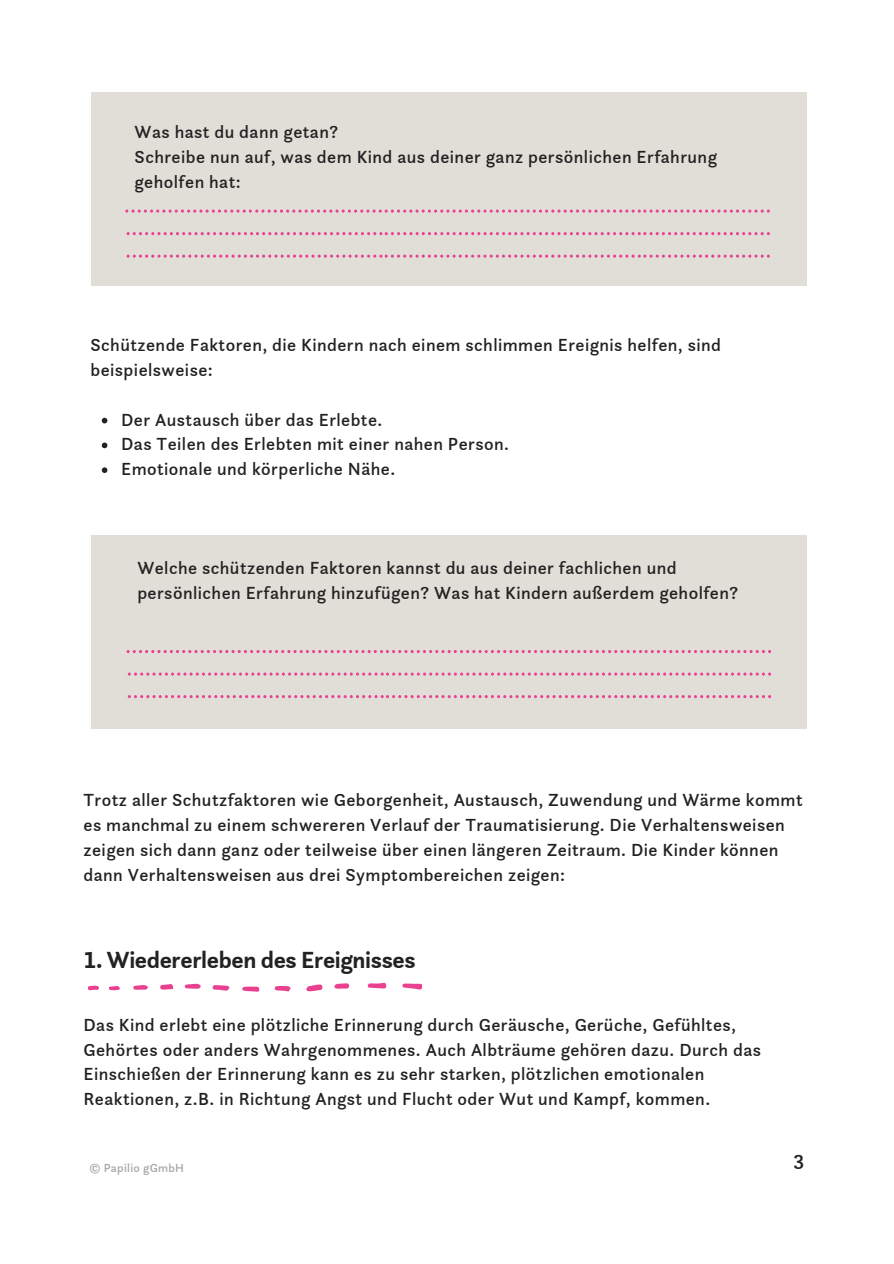
<style>
.page{position:relative;width:894px;height:1264px;background:#fff}
.page>*{position:absolute;margin:0;border:0;box-sizing:border-box;transform-origin:0 0}
.t1{font:700 24px "Questa Sans";letter-spacing:-.04em;color:#222}
.t2{font:500 21px "Questa Sans";color:#222}
.t3{font:500 18px/24.8px "Questa Sans";color:#222}
.t4{font:500 12px "Questa Sans";color:#a6a6a6}
</style>
<div class="page">
<div style="left:91px;top:92px;width:715px;height:193px;background:#e1ded8"></div>
<svg style="left:102px;top:418px;width:5px;height:5px"></svg>
<svg style="left:102px;top:442px;width:5px;height:6px"></svg>
<svg style="left:102px;top:467px;width:5px;height:6px"></svg>
<div style="left:91px;top:535px;width:715px;height:194px;background:#e1ded8"></div>
<svg style="left:402px;top:983px;width:19px;height:6px"></svg>
<svg style="left:306px;top:984px;width:16px;height:7px"></svg>
<svg style="left:367px;top:982px;width:19px;height:6px"></svg>
<svg style="left:242px;top:986px;width:17px;height:5px"></svg>
<svg style="left:212px;top:985px;width:17px;height:5px"></svg>
<svg style="left:274px;top:986px;width:16px;height:5px"></svg>
<svg style="left:334px;top:983px;width:15px;height:5px"></svg>
<svg style="left:185px;top:983px;width:16px;height:5px"></svg>
<svg style="left:160px;top:984px;width:13px;height:5px"></svg>
<svg style="left:133px;top:985px;width:15px;height:4px"></svg>
<svg style="left:88px;top:985px;width:11px;height:5px"></svg>
<svg style="left:109px;top:986px;width:11px;height:4px"></svg>
<svg style="left:125px;top:209px;width:644px;height:4px"></svg>
<svg style="left:126px;top:232px;width:643px;height:3px"></svg>
<svg style="left:126px;top:254px;width:643px;height:4px"></svg>
<svg style="left:126px;top:650px;width:645px;height:3px"></svg>
<svg style="left:128px;top:672px;width:643px;height:3px"></svg>
<svg style="left:128px;top:695px;width:643px;height:3px"></svg>
<p class="t3" style="left:134px;top:119px;width:584px">Was hast du dann getan?<br>Schreibe nun auf, was dem Kind aus deiner ganz persönlichen Erfahrung geholfen hat:</p>
<p class="t3" style="left:90px;top:333px;width:632px">Schützende Faktoren, die Kindern nach einem schlimmen Ereignis helfen, sind beispielsweise:</p>
<p class="t3" style="left:121px;top:407px;width:390px">Der Austausch über das Erlebte.<br>Das Teilen des Erlebten mit einer nahen Person.<br>Emotionale und körperliche Nähe.</p>
<p class="t3" style="left:137px;top:555px;width:602px">Welche schützenden Faktoren kannst du aus deiner fachlichen und persönlichen Erfahrung hinzufügen? Was hat Kindern außerdem geholfen?</p>
<p class="t3" style="left:83px;top:787px;width:720px">Trotz aller Schutzfaktoren wie Geborgenheit, Austausch, Zuwendung und Wärme kommt es manchmal zu einem schwereren Verlauf der Traumatisierung. Die Verhaltensweisen zeigen sich dann ganz oder teilweise über einen längeren Zeitraum. Die Kinder können dann Verhaltensweisen aus drei Symptombereichen zeigen:</p>
<h1 class="t1" style="left:83px;top:944px;width:334px">1. Wiedererleben des Ereignisses</h1>
<p class="t3" style="left:83px;top:1012px;width:679px">Das Kind erlebt eine plötzliche Erinnerung durch Geräusche, Gerüche, Gefühltes, Gehörtes oder anders Wahrgenommenes. Auch Albträume gehören dazu. Durch das Einschießen der Erinnerung kann es zu sehr starken, plötzlichen emotionalen Reaktionen, z.B. in Richtung Angst und Flucht oder Wut und Kampf, kommen.</p>
<p class="t4" style="left:89px;top:1159px;width:96px">© Papilio gGmbH</p>
<p class="t2" style="left:792px;top:1148px;width:13px">3</p>
</div>
